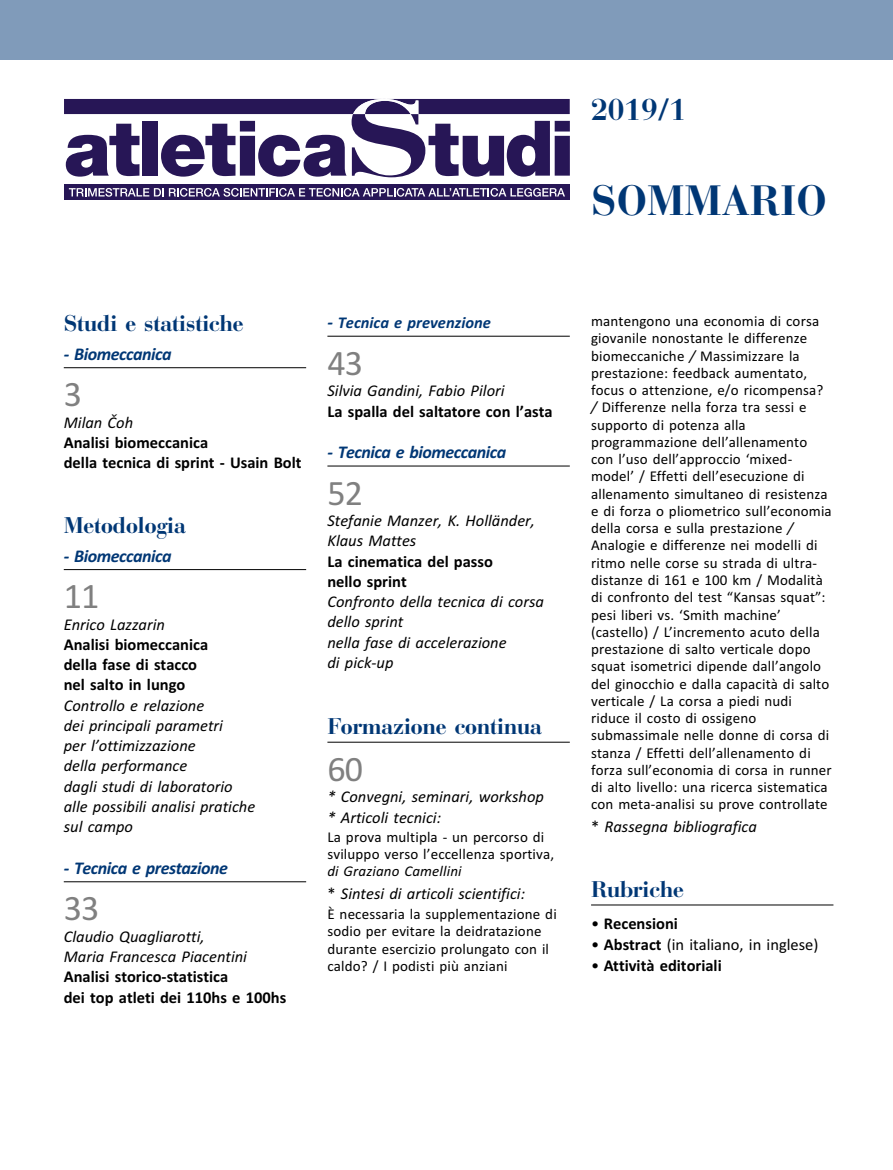
<style>
.page{position:relative;width:893px;height:1170px;background:#fff}
.page>*{position:absolute;margin:0;border:0;box-sizing:border-box;transform-origin:0 0}
.t1{font:700 42px "Bauer Bodoni";color:#003775}
.t2{font:36px "Calibri";letter-spacing:-.025em;color:#808080}
.t3{font:700 30px "Bauer Bodoni";color:#003775}
.t4{font:700 22.5px "Bauer Bodoni";letter-spacing:-.03em;color:#003775}
.t5{font:italic 700 18px "Calibri";letter-spacing:-.025em;color:#003775}
.t6{font:italic 16.5px/20.2px "Calibri";color:#000}
.t7{font:700 16.5px/20.2px "Calibri";color:#000}
.t8{font:16.5px "Calibri";color:#000}
.t9{font:italic 700 16.5px "Calibri";color:#003775}
.t10{font:15px/17.2px "Calibri";letter-spacing:.01em;color:#000}
.t11{font:italic 15px "Calibri";letter-spacing:.01em;color:#000}
.s1{font-size:18px}
.s2{font-style:normal}
.s3{font-style:italic}
.s4{font-weight:400}
.s5{font-weight:700}
</style>
<div class="page">
<hr style="left:64px;top:367px;width:242px;height:1px;background:#000">
<hr style="left:64px;top:569px;width:242px;height:1px;background:#000">
<hr style="left:64px;top:881px;width:242px;height:1px;background:#000">
<hr style="left:327px;top:336px;width:243px;height:1px;background:#000">
<hr style="left:327px;top:465px;width:243px;height:1px;background:#000">
<hr style="left:327px;top:741px;width:243px;height:1px;background:#000">
<hr style="left:591px;top:904px;width:242px;height:1px;background:#000">
<svg style="left:64px;top:99px;width:506px;height:78px"></svg>
<div style="left:64px;top:185px;width:506px;height:15px;background:#271656"></div>
<svg style="left:69px;top:188px;width:496px;height:9px"></svg>
<div style="left:0;top:0;width:893px;height:60px;background:#809bba"></div>
<h3 class="t3" style="left:591px;top:99px;width:97px">2019/1</h3>
<h1 class="t1" style="left:591px;top:186px;width:237px">SOMMARIO</h1>
<h3 class="t4" style="left:64px;top:315px;width:182px">Studi e statistiche</h3>
<p class="t5" style="left:64px;top:343px;width:109px">- Biomeccanica</p>
<h2 class="t2" style="left:64px;top:373px;width:20px">3</h2>
<p class="t6" style="left:64px;top:412px;width:71px">Milan Čoh</p>
<p class="t7" style="left:64px;top:432px;width:239px">Analisi biomeccanica<br>della tecnica di sprint - Usain Bolt</p>
<h3 class="t4" style="left:64px;top:517px;width:124px">Metodologia</h3>
<p class="t5" style="left:64px;top:545px;width:109px">- Biomeccanica</p>
<h2 class="t2" style="left:64px;top:574px;width:37px">11</h2>
<p class="t6" style="left:64px;top:613px;width:103px">Enrico Lazzarin</p>
<p class="t7" style="left:64px;top:634px;width:146px">Analisi biomeccanica della fase di stacco nel salto in lungo</p>
<p class="t6" style="left:64px;top:694px;width:193px">Controllo e relazione<br>dei principali parametri<br>per l’ottimizzazione<br>della performance<br>dagli studi di laboratorio alle possibili analisi pratiche sul campo</p>
<p class="t5" style="left:64px;top:857px;width:166px">- Tecnica e prestazione</p>
<h2 class="t2" style="left:64px;top:886px;width:37px">33</h2>
<p class="t6" style="left:64px;top:925px;width:185px">Claudio Quagliarotti,<br>Maria Francesca Piacentini</p>
<p class="t7" style="left:64px;top:966px;width:224px">Analisi storico-statistica<br>dei top atleti dei 110hs e 100hs</p>
<p class="t9" style="left:327px;top:313px;width:165px"><span class="s1">-</span> Tecnica e prevenzione</p>
<h2 class="t2" style="left:327px;top:341px;width:37px">43</h2>
<p class="t6" style="left:327px;top:380px;width:179px">Silvia Gandini, Fabio Pilori</p>
<p class="t7" style="left:327px;top:400px;width:227px">La spalla del saltatore con l’asta</p>
<p class="t5" style="left:327px;top:441px;width:180px">- Tecnica e biomeccanica</p>
<h2 class="t2" style="left:327px;top:471px;width:37px">52</h2>
<p class="t6" style="left:327px;top:510px;width:209px">Stefanie Manzer, K. Holländer,<br>Klaus Mattes</p>
<p class="t7" style="left:327px;top:550px;width:167px">La cinematica del passo nello sprint</p>
<p class="t6" style="left:327px;top:591px;width:218px">Confronto della tecnica di corsa dello sprint<br>nella fase di accelerazione<br>di pick-up</p>
<h3 class="t4" style="left:327px;top:718px;width:217px">Formazione continua</h3>
<h2 class="t2" style="left:327px;top:747px;width:37px">60</h2>
<p class="t6" style="left:327px;top:786px;width:218px">* Convegni, seminari, workshop * Articoli tecnici:</p>
<p class="t10" style="left:327px;top:827px;width:228px">La prova multipla - un percorso di sviluppo verso l’eccellenza sportiva,</p>
<p class="t11" style="left:327px;top:862px;width:136px">di Graziano Camellini</p>
<p class="t6" style="left:327px;top:882px;width:199px"><span class="s2">*</span> Sintesi di articoli scientifici:</p>
<p class="t10" style="left:327px;top:905px;width:231px">È necessaria la supplementazione di sodio per evitare la deidratazione durante esercizio prolungato con il caldo? / I podisti più anziani</p>
<p class="t10" style="left:591px;top:312px;width:242px">mantengono una economia di corsa giovanile nonostante le differenze biomeccaniche <span class="s3">/</span> Massimizzare la prestazione: feedback aumentato, focus o attenzione, e/o ricompensa? <span class="s3">/</span> Differenze nella forza tra sessi e supporto di potenza alla programmazione dell’allenamento con l’uso dell’approccio ‘mixed&shy;model’ / Effetti dell’esecuzione di allenamento simultaneo di resistenza e di forza o pliometrico sull’economia della corsa e sulla prestazione <span class="s3">/ </span>Analogie e differenze nei modelli di ritmo nelle corse su strada di ultra&shy;distanze di 161 e 100 km / Modalità di confronto del test “Kansas squat”: pesi liberi vs. ‘Smith machine’ (castello) / L’incremento acuto della prestazione di salto verticale dopo squat isometrici dipende dall’angolo del ginocchio e dalla capacità di salto verticale / La corsa a piedi nudi riduce il costo di ossigeno submassimale nelle donne di corsa di stanza / Effetti dell’allenamento di forza sull’economia di corsa in runner di alto livello: una ricerca sistematica con meta-analisi su prove controllate</p>
<p class="t6" style="left:591px;top:816px;width:167px"><span class="s2">*</span> Rassegna bibliografica</p>
<h3 class="t4" style="left:591px;top:881px;width:95px">Rubriche</h3>
<p class="t7" style="left:591px;top:912px;width:88px"><span class="s4">•</span> Recensioni</p>
<p class="t8" style="left:591px;top:934px;width:229px">• <span class="s5">Abstract</span> (in italiano, in inglese)</p>
<p class="t7" style="left:591px;top:954px;width:132px"><span class="s4">•</span> Attività editoriali</p>
</div>
